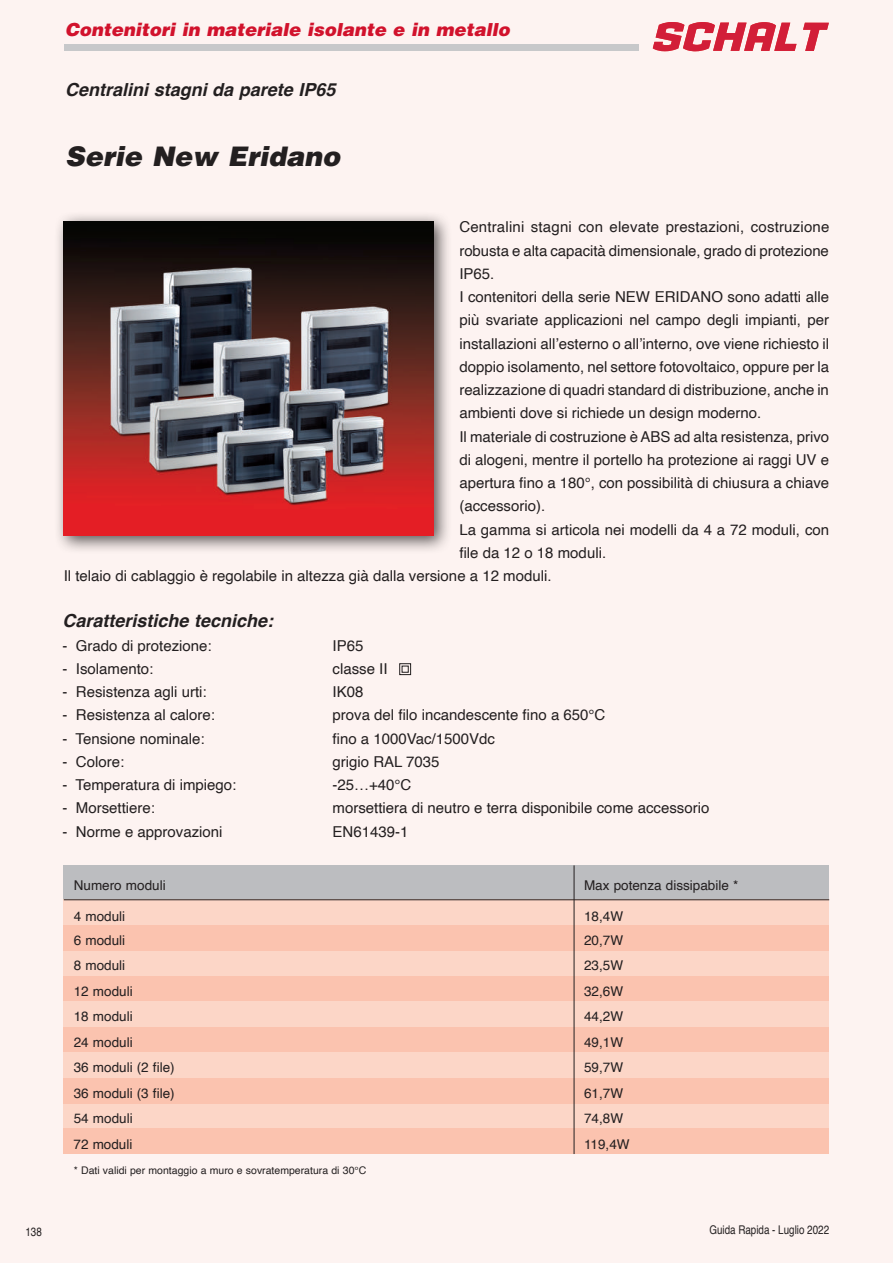
<style>
.page{position:relative;width:893px;height:1263px;background:#fdf3f1}
.page>*{position:absolute;margin:0;border:0;box-sizing:border-box;transform-origin:0 0}
.t1{font:italic 900 27px "Helvetica";color:#231f20}
.t2{font:italic 700 18px "Helvetica";color:#231f20}
.t3{font:italic 900 18px "Helvetica";color:#d1122c}
.t4{font:15px "Helvetica";color:#231f20}
.t5{font:13.5px "Helvetica";color:#231f20}
.t6{font:condensed 12px "Helvetica";color:#231f20}
.t7{font:10.5px "Helvetica";color:#231f20}
</style>
<div class="page">
<svg style="left:653px;top:22px;width:143px;height:29px"></svg>
<svg style="left:803px;top:23px;width:26px;height:28px"></svg>
<div style="left:64px;top:45px;width:574px;height:6px;background:#c7c8ca"></div>
<div style="left:54px;top:211px;width:398px;height:343px;background:#231f20;opacity:.75"></div>
<img style="left:64px;top:221px;width:370px;height:315px">
<div style="left:64px;top:950px;width:765px;height:26px;background:#fcd6c7"></div>
<div style="left:64px;top:865px;width:765px;height:34px;background:#bcbdc0"></div>
<div style="left:64px;top:925px;width:765px;height:25px;background:#fbc3af"></div>
<div style="left:64px;top:976px;width:765px;height:25px;background:#fbc3af"></div>
<div style="left:64px;top:899px;width:765px;height:26px;background:#fcd6c7"></div>
<hr style="left:64px;top:899px;width:765px;height:1px;background:#231f20">
<div style="left:64px;top:1001px;width:765px;height:26px;background:#fcd6c7"></div>
<div style="left:64px;top:1027px;width:765px;height:25px;background:#fbc3af"></div>
<div style="left:64px;top:1052px;width:765px;height:26px;background:#fcd6c7"></div>
<div style="left:64px;top:1103px;width:765px;height:26px;background:#fcd6c7"></div>
<div style="left:64px;top:1078px;width:765px;height:25px;background:#fbc3af"></div>
<div style="left:64px;top:1128px;width:765px;height:26px;background:#fbc3af"></div>
<hr style="left:574px;top:865px;width:1px;height:289px;background:#231f20">
<svg style="left:399px;top:663px;width:12px;height:12px"></svg>
<p class="t3" style="left:65px;top:17px;width:446px">Contenitori in materiale isolante e in metallo</p>
<p class="t2" style="left:65px;top:78px;width:272px">Centralini stagni da parete IP65</p>
<h1 class="t1" style="left:65px;top:138px;width:276px">Serie New Eridano</h1>
<p class="t4" style="left:459px;top:216px;width:371px">Centralini stagni con elevate prestazioni, costruzione</p>
<p class="t4" style="left:459px;top:239px;width:371px">robusta e alta capacità dimensionale, grado di protezione</p>
<p class="t4" style="left:459px;top:262px;width:37px">IP65.</p>
<p class="t4" style="left:459px;top:285px;width:371px">I contenitori della serie NEW ERIDANO sono adatti alle</p>
<p class="t4" style="left:459px;top:309px;width:371px">più svariate applicazioni nel campo degli impianti, per</p>
<p class="t4" style="left:459px;top:332px;width:371px">installazioni all’esterno o all’interno, ove viene richiesto il</p>
<p class="t4" style="left:459px;top:355px;width:371px">doppio isolamento, nel settore fotovoltaico, oppure per la</p>
<p class="t4" style="left:459px;top:378px;width:371px">realizzazione di quadri standard di distribuzione, anche in</p>
<p class="t4" style="left:459px;top:402px;width:303px">ambienti dove si richiede un design moderno.</p>
<p class="t4" style="left:459px;top:425px;width:371px">Il materiale di costruzione è ABS ad alta resistenza, privo</p>
<p class="t4" style="left:459px;top:448px;width:371px">di alogeni, mentre il portello ha protezione ai raggi UV e</p>
<p class="t4" style="left:459px;top:471px;width:371px">apertura fino a 180°, con possibilità di chiusura a chiave</p>
<p class="t4" style="left:459px;top:495px;width:87px">(accessorio).</p>
<p class="t4" style="left:459px;top:518px;width:371px">La gamma si articola nei modelli da 4 a 72 moduli, con</p>
<p class="t4" style="left:459px;top:541px;width:148px">file da 12 o 18 moduli.</p>
<p class="t4" style="left:64px;top:564px;width:489px">Il telaio di cablaggio è regolabile in altezza già dalla versione a 12 moduli.</p>
<p class="t2" style="left:63px;top:610px;width:212px">Caratteristiche tecniche:</p>
<p class="t4" style="left:63px;top:634px;width:151px">- Grado di protezione:</p>
<p class="t4" style="left:333px;top:634px;width:32px">IP65</p>
<p class="t4" style="left:63px;top:657px;width:92px">- Isolamento:</p>
<p class="t4" style="left:333px;top:657px;width:57px">classe II</p>
<p class="t4" style="left:63px;top:680px;width:146px">- Resistenza agli urti:</p>
<p class="t4" style="left:333px;top:680px;width:32px">IK08</p>
<p class="t4" style="left:63px;top:703px;width:154px">- Resistenza al calore:</p>
<p class="t4" style="left:333px;top:703px;width:274px">prova del filo incandescente fino a 650°C</p>
<p class="t4" style="left:63px;top:727px;width:144px">- Tensione nominale:</p>
<p class="t4" style="left:333px;top:727px;width:164px">fino a 1000Vac/1500Vdc</p>
<p class="t4" style="left:63px;top:750px;width:63px">- Colore:</p>
<p class="t4" style="left:333px;top:750px;width:109px">grigio RAL 7035</p>
<p class="t4" style="left:63px;top:773px;width:175px">- Temperatura di impiego:</p>
<p class="t4" style="left:333px;top:773px;width:80px">-25…+40°C</p>
<p class="t4" style="left:63px;top:796px;width:94px">- Morsettiere:</p>
<p class="t4" style="left:333px;top:796px;width:378px">morsettiera di neutro e terra disponibile come accessorio</p>
<p class="t4" style="left:63px;top:820px;width:162px">- Norme e approvazioni</p>
<p class="t4" style="left:333px;top:820px;width:77px">EN61439-1</p>
<p class="t5" style="left:74px;top:875px;width:93px">Numero moduli</p>
<p class="t5" style="left:584px;top:875px;width:156px">Max potenza dissipabile *</p>
<p class="t5" style="left:74px;top:905px;width:53px">4 moduli</p>
<p class="t5" style="left:584px;top:905px;width:41px">18,4W</p>
<p class="t5" style="left:74px;top:930px;width:53px">6 moduli</p>
<p class="t5" style="left:584px;top:930px;width:41px">20,7W</p>
<p class="t5" style="left:74px;top:955px;width:53px">8 moduli</p>
<p class="t5" style="left:584px;top:955px;width:41px">23,5W</p>
<p class="t5" style="left:74px;top:980px;width:60px">12 moduli</p>
<p class="t5" style="left:584px;top:980px;width:41px">32,6W</p>
<p class="t5" style="left:74px;top:1006px;width:60px">18 moduli</p>
<p class="t5" style="left:584px;top:1006px;width:41px">44,2W</p>
<p class="t5" style="left:74px;top:1031px;width:60px">24 moduli</p>
<p class="t5" style="left:584px;top:1031px;width:41px">49,1W</p>
<p class="t5" style="left:74px;top:1057px;width:102px">36 moduli (2 file)</p>
<p class="t5" style="left:584px;top:1057px;width:41px">59,7W</p>
<p class="t5" style="left:74px;top:1082px;width:102px">36 moduli (3 file)</p>
<p class="t5" style="left:584px;top:1082px;width:41px">61,7W</p>
<p class="t5" style="left:74px;top:1108px;width:60px">54 moduli</p>
<p class="t5" style="left:584px;top:1108px;width:41px">74,8W</p>
<p class="t5" style="left:74px;top:1133px;width:60px">72 moduli</p>
<p class="t5" style="left:584px;top:1133px;width:47px">119,4W</p>
<p class="t7" style="left:74px;top:1162px;width:294px">* Dati validi per montaggio a muro e sovratemperatura di 30°C</p>
<p class="t6" style="left:26px;top:1224px;width:18px">138</p>
<p class="t6" style="left:709px;top:1222px;width:121px">Guida Rapida - Luglio 2022</p>
</div>
